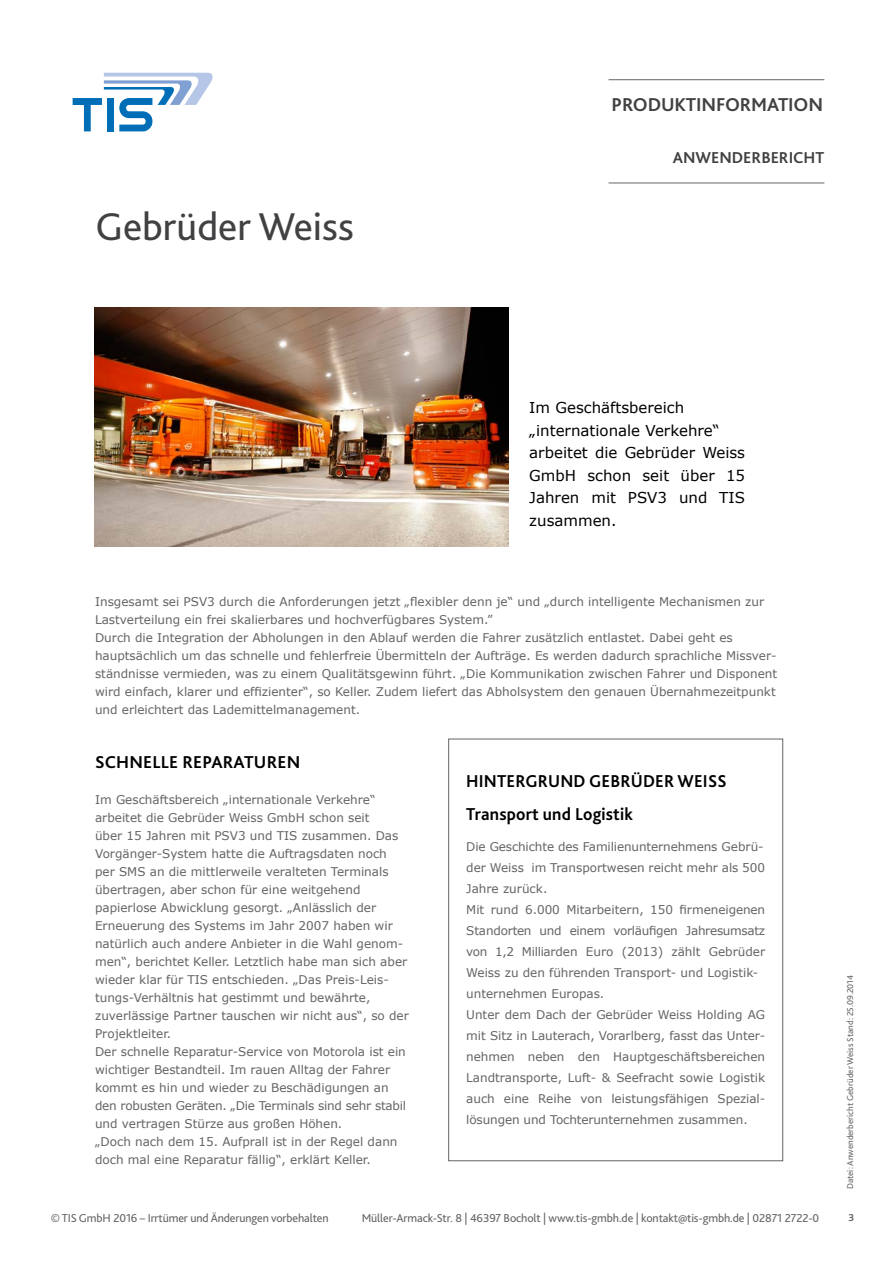
<style>
.page{position:relative;width:893px;height:1263px;background:#fff}
.page>*{position:absolute;margin:0;border:0;box-sizing:border-box;transform-origin:0 0}
.t1{font:40.5px "Bliss 2";color:#414042}
.t2{font:700 19.5px "Bliss 2";letter-spacing:-.01em;color:#414042}
.t3{font:700 18px/33px "Bliss 2";letter-spacing:.01em;color:#000;scale:.96 1}
.t4{font:700 18px "Bliss 2";letter-spacing:.01em;color:#000}
.t5{font:700 16.5px "Bliss 2";color:#414042}
.t6{font:15px/22.5px "Verdana";color:#000}
.t7{font:12px/18px "Verdana";color:#636466}
.t8{font:12px "Bliss 2";letter-spacing:-.01em;color:#636466}
.t9{font:700 10.5px "Bliss 2";color:#636466}
.t10{font:9px "Bliss 2";color:#636466}
</style>
<div class="page">
<svg style="left:73px;top:73px;width:140px;height:58px"></svg>
<hr style="left:609px;top:79px;width:215px;height:1px;background:#636466">
<hr style="left:609px;top:183px;width:215px;height:1px;background:#636466">
<div style="left:448px;top:739px;width:335px;height:422px;border:1px solid #636466"></div>
<img style="left:94px;top:308px;width:414px;height:239px">
<h2 class="t2" style="left:612px;top:92px;width:213px">PRODUKTINFORMATION</h2>
<h1 class="t1" style="left:95px;top:201px;width:260px">Gebrüder Weiss</h1>
<h3 class="t5" style="left:673px;top:147px;width:153px">ANWENDERBERICHT</h3>
<p class="t6" style="left:529px;top:396px;width:217px">Im Geschäftsbereich „internationale Verkehre“ arbeitet die Gebrüder Weiss<br>GmbH schon seit über 15<br>Jahren mit PSV3 und TIS zusammen.</p>
<p class="t7" style="left:95px;top:593px;width:684px">Insgesamt sei PSV3 durch die Anforderungen jetzt „flexibler denn je“ und „durch intelligente Mechanismen zur Lastverteilung ein frei skalierbares und hochverfügbares System.”<br>Durch die Integration der Abholungen in den Ablauf werden die Fahrer zusätzlich entlastet. Dabei geht es hauptsächlich um das schnelle und fehlerfreie Übermitteln der Aufträge. Es werden dadurch sprachliche Missver&shy;ständnisse vermieden, was zu einem Qualitätsgewinn führt. „Die Kommunikation zwischen Fahrer und Disponent wird einfach, klarer und effizienter“, so Keller. Zudem liefert das Abholsystem den genauen Übernahmezeitpunkt und erleichtert das Lademittelmanagement.</p>
<h3 class="t4" style="left:95px;top:751px;width:207px">SCHNELLE REPARATUREN</h3>
<p class="t7" style="left:95px;top:791px;width:315px">Im Geschäftsbereich „internationale Verkehre“ arbeitet die Gebrüder Weiss GmbH schon seit<br>über 15 Jahren mit PSV3 und TIS zusammen. Das Vorgänger-System hatte die Auftragsdaten noch per SMS an die mittlerweile veralteten Terminals übertragen, aber schon für eine weitgehend papierlose Abwicklung gesorgt. „Anlässlich der Erneuerung des Systems im Jahr 2007 haben wir natürlich auch andere Anbieter in die Wahl genom&shy;men“, berichtet Keller. Letztlich habe man sich aber wieder klar für TIS entschieden. „Das Preis-Leis&shy;tungs-Verhältnis hat gestimmt und bewährte, zuverlässige Partner tauschen wir nicht aus“, so der Projektleiter.<br>Der schnelle Reparatur-Service von Motorola ist ein wichtiger Bestandteil. Im rauen Alltag der Fahrer kommt es hin und wieder zu Beschädigungen an den robusten Geräten. „Die Terminals sind sehr stabil und vertragen Stürze aus großen Höhen.<br>„Doch nach dem 15. Aufprall ist in der Regel dann doch mal eine Reparatur fällig“, erklärt Keller.</p>
<h3 class="t3" style="left:466px;top:764px;width:273px">HINTERGRUND GEBRÜDER WEISS<br>Transport und Logistik</h3>
<p class="t7" style="left:466px;top:836px;width:300px;line-height:21px">Die Geschichte des Familienunternehmens Gebrü&shy;der Weiss im Transportwesen reicht mehr als 500<br>Jahre zurück.<br>Mit rund 6.000 Mitarbeitern, 150 firmeneigenen Standorten und einem vorläufigen Jahresumsatz von 1,2 Milliarden Euro (2013) zählt Gebrüder Weiss zu den führenden Transport- und Logistik&shy;unternehmen Europas.<br>Unter dem Dach der Gebrüder Weiss Holding AG mit Sitz in Lauterach, Vorarlberg, fasst das Unter&shy;nehmen neben den Hauptgeschäftsbereichen Landtransporte, Luft- &amp; Seefracht sowie Logistik auch eine Reihe von leistungsfähigen Spezial&shy;lösungen und Tochterunternehmen zusammen.</p>
<p class="t10" style="left:844px;top:1189px;width:216px;rotate:-90deg">Datei: Anwenderbericht Gebrüder Weiss Stand: 25.09.2014</p>
<p class="t8" style="left:51px;top:1210px;width:279px">© TIS GmbH 2016 – Irrtümer und Änderungen vorbehalten</p>
<p class="t8" style="left:362px;top:1210px;width:459px">Müller-Armack-Str. 8 | 46397 Bocholt | www.tis-gmbh.de | kontakt@tis-gmbh.de | 02871 2722-0</p>
<p class="t9" style="left:848px;top:1211px;width:7px">3</p>
</div>
